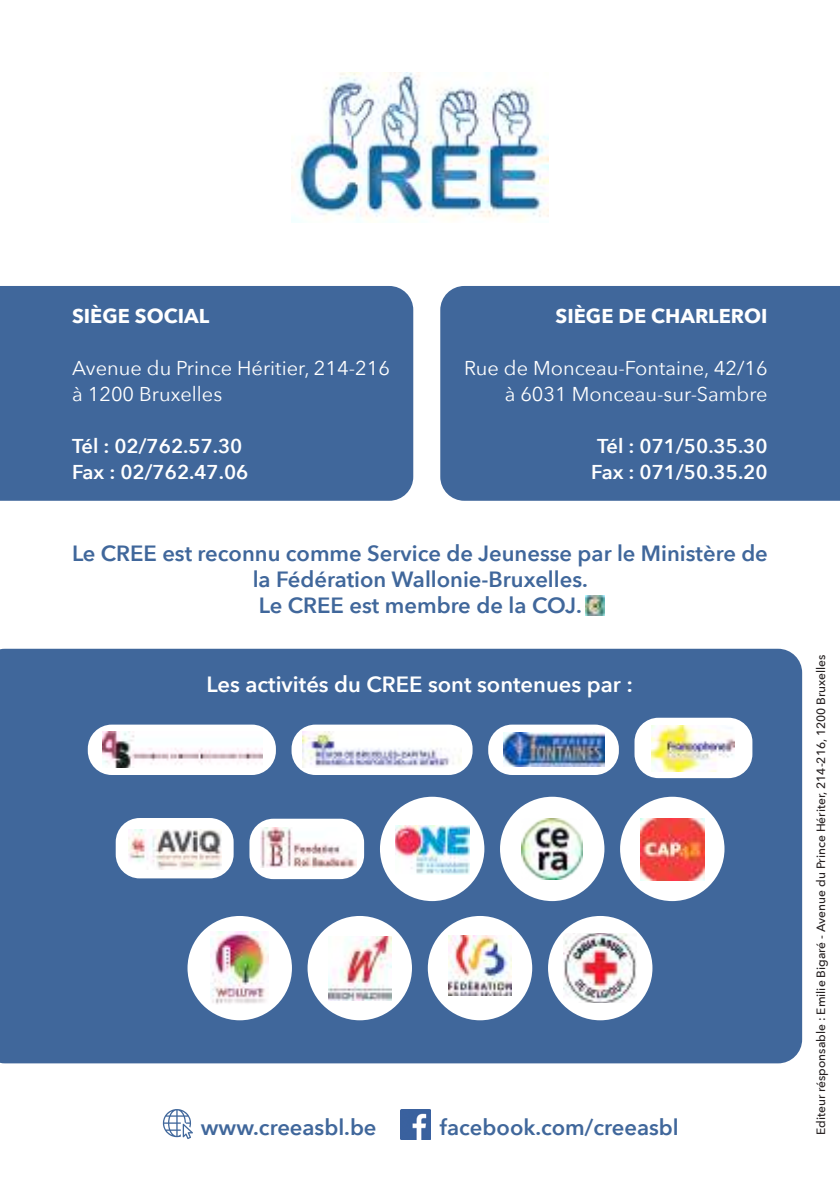
<style>
.page{position:relative;width:840px;height:1191px;background:#fff}
.page>*{position:absolute;margin:0;border:0;box-sizing:border-box;transform-origin:0 0}
.t1{font:600 22px/26px "Avenir Next";color:#40679b;text-align:center}
.t2{font:600 22px "Avenir Next";color:#fff}
.t3{font:20px/26px "Avenir Next";color:#fff}
.t4{font:600 20px/26px "Avenir Next";color:#fff}
.t5{font:700 20px "Avenir Next";color:#fff}
.t6{font:500 12px "Avenir Next";color:#241f1f}
</style>
<div class="page">
<div style="left:0;top:649px;width:801px;height:414px;background:#40679b"></div>
<div style="left:0;top:286px;width:413px;height:215px;background:#40679b"></div>
<div style="left:440px;top:286px;width:399px;height:215px;background:#40679b"></div>
<img style="left:585px;top:596px;width:19px;height:19px">
<div style="left:187px;top:916px;width:105px;height:104px;background:#fff;border-radius:50%"></div>
<img style="left:210px;top:932px;width:59px;height:72px">
<div style="left:427px;top:916px;width:105px;height:104px;background:#fff;border-radius:50%"></div>
<img style="left:448px;top:935px;width:63px;height:60px">
<div style="left:291px;top:724px;width:181px;height:51px;background:#fff;border-radius:24px"></div>
<img style="left:302px;top:731px;width:159px;height:37px">
<div style="left:88px;top:724px;width:188px;height:51px;background:#fff;border-radius:24px"></div>
<img style="left:103px;top:731px;width:159px;height:37px">
<div style="left:488px;top:724px;width:130px;height:51px;background:#fff;border-radius:24px"></div>
<img style="left:503px;top:732px;width:101px;height:35px">
<div style="left:380px;top:796px;width:104px;height:105px;background:#fff;border-radius:50%"></div>
<img style="left:395px;top:825px;width:74px;height:50px">
<div style="left:499px;top:796px;width:105px;height:105px;background:#fff;border-radius:50%"></div>
<img style="left:521px;top:818px;width:61px;height:61px">
<div style="left:619px;top:796px;width:105px;height:105px;background:#fff;border-radius:50%"></div>
<img style="left:640px;top:818px;width:63px;height:62px">
<div style="left:307px;top:916px;width:105px;height:104px;background:#fff;border-radius:50%"></div>
<img style="left:328px;top:936px;width:63px;height:64px">
<div style="left:634px;top:717px;width:118px;height:61px;background:#fff;border-radius:24px"></div>
<img style="left:651px;top:726px;width:82px;height:45px">
<div style="left:116px;top:818px;width:117px;height:60px;background:#fff;border-radius:24px"></div>
<img style="left:128px;top:830px;width:93px;height:39px">
<div style="left:249px;top:818px;width:115px;height:61px;background:#fff;border-radius:24px"></div>
<img style="left:260px;top:827px;width:96px;height:40px">
<img style="left:400px;top:1109px;width:30px;height:30px">
<svg style="left:163px;top:1109px;width:30px;height:30px"></svg>
<img style="left:292px;top:72px;width:255px;height:150px">
<div style="left:547px;top:916px;width:105px;height:104px;background:#fff;border-radius:50%"></div>
<img style="left:563px;top:933px;width:73px;height:70px">
<p class="t5" style="left:72px;top:299px;width:139px">SIÈGE SOCIAL</p>
<p class="t3" style="left:72px;top:354px;width:319px">Avenue du Prince Héritier, 214-216 à 1200 Bruxelles</p>
<p class="t4" style="left:72px;top:433px;width:178px">Tél : 02/762.57.30<br>Fax : 02/762.47.06</p>
<p class="t5" style="left:555px;top:299px;width:213px">SIÈGE DE CHARLEROI</p>
<p class="t3" style="left:464px;top:354px;width:305px;text-align:right">Rue de Monceau-Fontaine, 42/16 à 6031 Monceau-sur-Sambre</p>
<p class="t4" style="left:591px;top:433px;width:178px">Tél : 071/50.35.30<br>Fax : 071/50.35.20</p>
<p class="t1" style="left:72px;top:539px;width:697px">Le CREE est reconnu comme Service de Jeunesse par le Ministère de la Fédération Wallonie-Bruxelles.<br>Le CREE est membre de la COJ.</p>
<p class="t2" style="left:206px;top:665px;width:427px">Les activités du CREE sont sontenues par :</p>
<p class="t1" style="left:201px;top:1113px;width:177px">www.creeasbl.be</p>
<p class="t1" style="left:439px;top:1113px;width:240px">facebook.com/creeasbl</p>
<p class="t6" style="left:810px;top:1135px;width:482px;rotate:-90deg">Editeur résponsable : Emilie Bigaré - Avenue du Prince Hériter, 214-216, 1200 Bruxelles</p>
</div>
